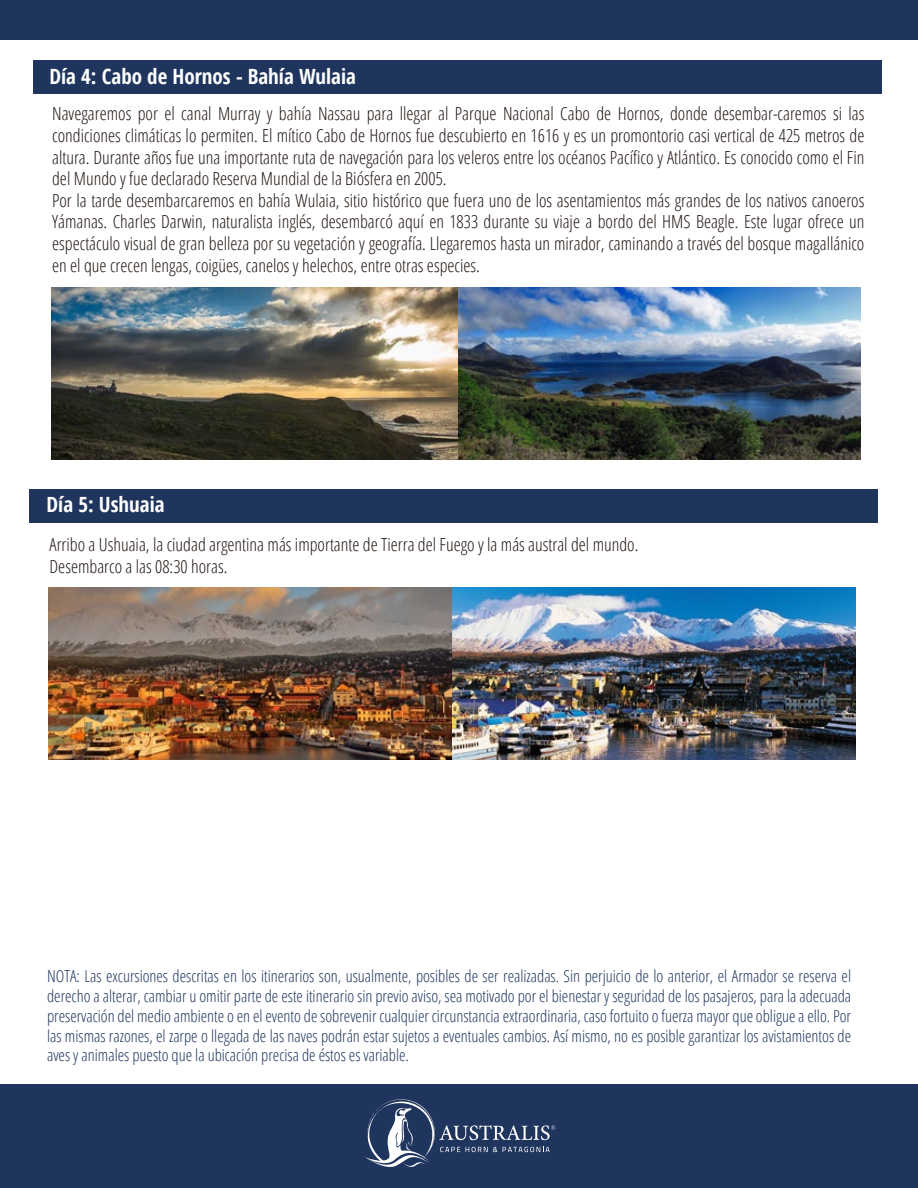
<style>
.page{position:relative;width:918px;height:1188px;background:#fff}
.page>*{position:absolute;margin:0;border:0;box-sizing:border-box;transform-origin:0 0}
.t1{font:700 condensed 21px "Open Sans";color:#fff}
.t2{font:300 condensed 18px/21.6px "Open Sans";color:#1f1410}
.t3{font:300 condensed 16.5px/19.8px "Open Sans";color:#1f355e;text-align:justify}
</style>
<div class="page">
<div style="left:29px;top:489px;width:849px;height:34px;background:#1f355e"></div>
<img style="left:48px;top:587px;width:404px;height:172px">
<img style="left:452px;top:587px;width:404px;height:172px">
<div style="left:33px;top:60px;width:849px;height:33px;background:#1f355e"></div>
<div style="left:0;top:0;width:918px;height:39px;background:#1f355e"></div>
<div style="left:0;top:1084px;width:918px;height:104px;background:#1f355e"></div>
<svg style="left:365px;top:1099px;width:190px;height:68px"></svg>
<img style="left:51px;top:288px;width:809px;height:172px">
<p class="t1" style="left:49px;top:61px;width:308px">Día 4: Cabo de Hornos - Bahía Wulaia</p>
<p class="t2" style="left:52px;top:103px;width:814px">Navegaremos por el canal Murray y bahía Nassau para llegar al Parque Nacional Cabo de Hornos, donde desembar-caremos si las condiciones climáticas lo permiten. El mítico Cabo de Hornos fue descubierto en 1616 y es un promontorio casi vertical de 425 metros de altura. Durante años fue una importante ruta de navegación para los veleros entre los océanos Pacífico y Atlántico. Es conocido como el Fin del Mundo y fue declarado Reserva Mundial de la Biósfera en 2005.<br>Por la tarde desembarcaremos en bahía Wulaia, sitio histórico que fuera uno de los asentamientos más grandes de los nativos canoeros Yámanas. Charles Darwin, naturalista inglés, desembarcó aquí en 1833 durante su viaje a bordo del HMS Beagle. Este lugar ofrece un espectáculo visual de gran belleza por su vegetación y geografía. Llegaremos hasta un mirador, caminando a través del bosque magallánico en el que crecen lengas, coigües, canelos y helechos, entre otras especies.</p>
<p class="t1" style="left:47px;top:490px;width:120px">Día 5: Ushuaia</p>
<p class="t2" style="left:50px;top:533px;width:590px">Arribo a Ushuaia, la ciudad argentina más importante de Tierra del Fuego y la más austral del mundo.<br>Desembarco a las 08:30 horas.</p>
<p class="t3" style="left:47px;top:966px;width:806px">NOTA: Las excursiones descritas en los itinerarios son, usualmente, posibles de ser realizadas. Sin perjuicio de lo anterior, el Armador se reserva el derecho a alterar, cambiar u omitir parte de este itinerario sin previo aviso, sea motivado por el bienestar y seguridad de los pasajeros, para la adecuada preservación del medio ambiente o en el evento de sobrevenir cualquier circunstancia extraordinaria, caso fortuito o fuerza mayor que obligue a ello. Por las mismas razones, el zarpe o llegada de las naves podrán estar sujetos a eventuales cambios. Así mismo, no es posible garantizar los avistamientos de aves y animales puesto que la ubicación precisa de éstos es variable.</p>
</div>
